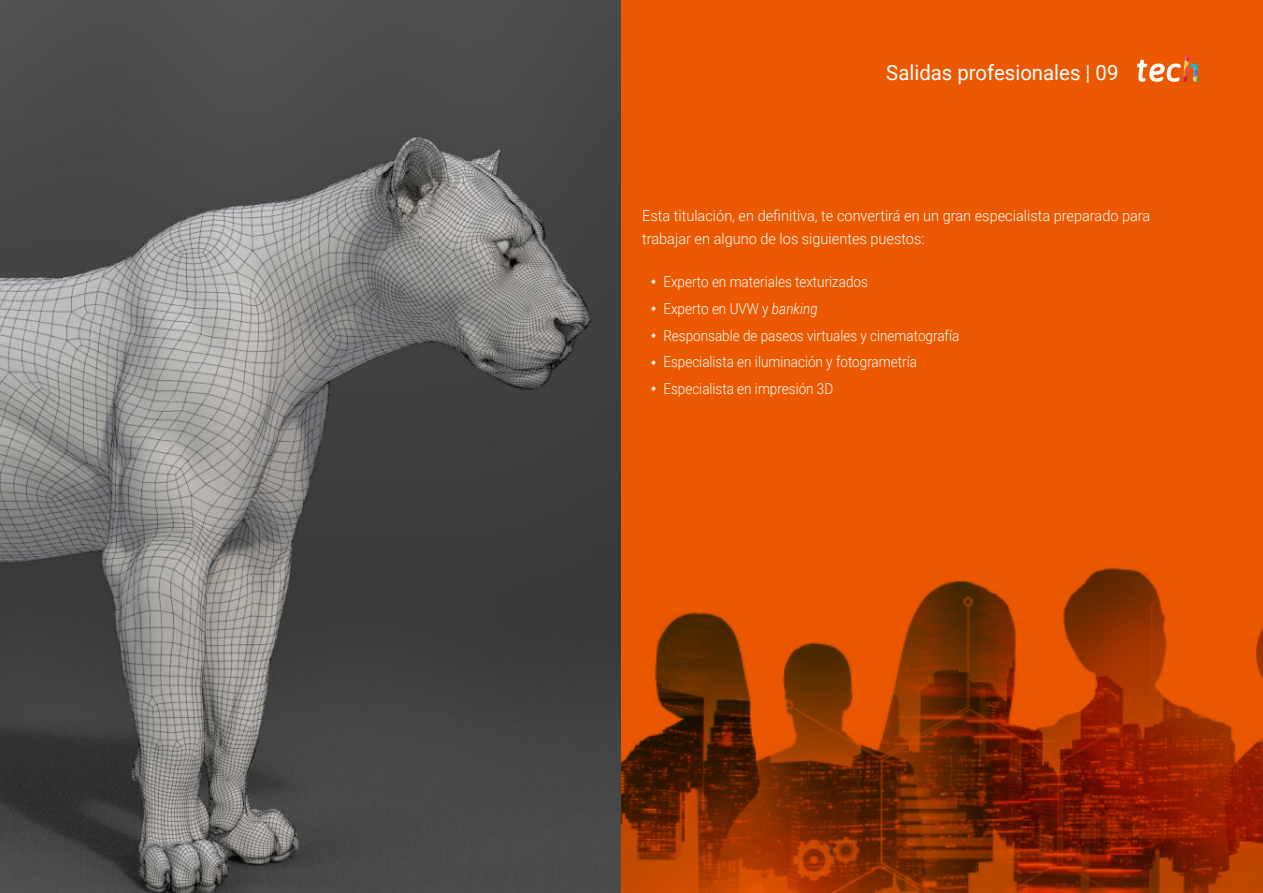
<style>
.page{position:relative;width:1263px;height:893px;background:#fff}
.page>*{position:absolute;margin:0;border:0;box-sizing:border-box;transform-origin:0 0}
.t1{font:21px "Roboto";color:#fff}
.t2{font:300 15px/26.7px "Roboto";color:#fff;scale:.9 1}
.t3{font:300 15px/22.5px "Roboto";color:#fefefe}
.s1{font-style:italic}
</style>
<div class="page">
<div style="left:621px;top:0;width:642px;height:893px;background:#ec5800"></div>
<img style="left:621px;top:567px;width:642px;height:326px">
<svg style="left:1137px;top:56px;width:62px;height:26px"></svg>
<img style="left:0;top:0;width:621px;height:893px">
<h1 class="t1" style="left:886px;top:57px;width:234px">Salidas profesionales | 09</h1>
<p class="t3" style="left:642px;top:204px;width:510px">Esta titulación, en definitiva, te convertirá en un gran especialista preparado para trabajar en alguno de los siguientes puestos:</p>
<p class="t2" style="left:663px;top:268px;width:330px">Experto en materiales texturizados<br>Experto en UVW y <span class="s1">banking<br></span>Responsable de paseos virtuales y cinematografía Especialista en iluminación y fotogrametría Especialista en impresión 3D</p>
</div>
